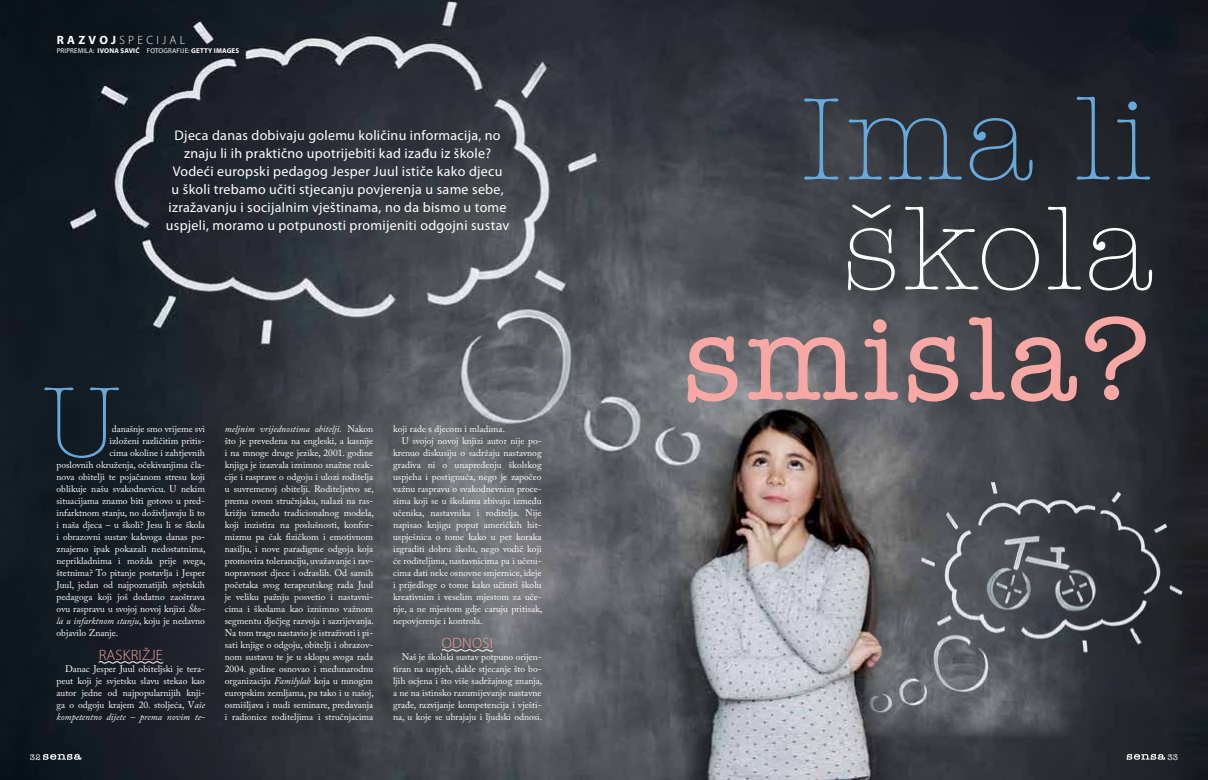
<style>
.page{position:relative;width:1208px;height:780px;background:#fff}
.page>*{position:absolute;margin:0;border:0;box-sizing:border-box;transform-origin:0 0}
.t1{font:500 117.6px "American Typewriter";letter-spacing:.025em;color:#f7a7a4}
.t2{font:300 117.6px "American Typewriter";color:#68a9dc}
.t3{font:300 117.6px "American Typewriter";letter-spacing:.025em;color:#fff}
.t4{font:300 100px "American Typewriter";color:#68a9dc}
.t5{font:300 15px "Myriad Pro";letter-spacing:.02em;color:#f7a7a4}
.t6{font:14px/18px "Myriad Pro";letter-spacing:.02em;color:#fff;text-align:center}
.t7{font:300 12px "Myriad Pro";letter-spacing:.27em;color:#fff}
.t8{font:9.5px/12px "Adobe Caslon Pro";color:#fff;text-align:justify}
.t9{font:italic 9.5px "Adobe Caslon Pro";color:#fff}
.t10{font:500 8px "American Typewriter";color:#fff}
.t11{font:7px "Myriad Pro";letter-spacing:.02em;color:#fff}
.s1{font-weight:700}
.s2{font-style:italic}
.s3{font-style:normal}
</style>
<div class="page">
<img style="left:0;top:0;width:1208px;height:780px">
<svg style="left:98px;top:660px;width:66px;height:4px"></svg>
<svg style="left:441px;top:648px;width:53px;height:4px"></svg>
<img style="left:864px;top:450px;width:344px;height:287px">
<svg style="left:43px;top:754px;width:38px;height:5px"></svg>
<svg style="left:1126px;top:754px;width:39px;height:5px"></svg>
<p class="t7" style="left:57px;top:33px;width:130px"><span class="s1">RAZVOJ</span>SPECIJAL</p>
<p class="t11" style="left:57px;top:46px;width:184px">Pripremila: <span class="s1">IVONA SAVIĆ</span> Fotograf ije: <span class="s1">GETTY IMAGES</span></p>
<p class="t6" style="left:166px;top:126px;width:345px">Djeca danas dobivaju golemu količinu informacija, no znaju li ih praktično upotrijebiti kad izađu iz škole?<br>Vodeći europski pedagog Jesper Juul ističe kako djecu<br>u školi trebamo učiti stjecanju povjerenja u same sebe, izražavanju i socijalnim vještinama, no da bismo u tome uspjeli, moramo u potpunosti promijeniti odgojni sustav</p>
<h2 class="t4" style="left:43px;top:367px;width:79px">U</h2>
<p class="t8" style="left:112px;top:423px;width:95px">današnje smo vrijeme svi</p>
<p class="t8" style="left:110px;top:435px;width:97px">izloženi različitim pritis-</p>
<p class="t8" style="left:110px;top:447px;width:97px">cima okoline i zahtjevnih</p>
<p class="t8" style="left:57px;top:459px;width:150px">poslovnih okruženja, očekivanjima čla-</p>
<p class="t8" style="left:57px;top:471px;width:150px">nova obitelji te pojačanom stresu koji</p>
<p class="t8" style="left:57px;top:483px;width:150px">oblikuje našu svakodnevicu. U nekim</p>
<p class="t8" style="left:57px;top:495px;width:150px">situacijama znamo biti gotovo u pred-</p>
<p class="t8" style="left:57px;top:507px;width:150px">infarktnom stanju, no doživljavaju li to</p>
<p class="t8" style="left:57px;top:519px;width:150px">i naša djeca – u školi? Jesu li se škola</p>
<p class="t8" style="left:57px;top:531px;width:150px">i obrazovni sustav kakvoga danas po-</p>
<p class="t8" style="left:57px;top:543px;width:151px">znajemo ipak pokazali nedostatnima,</p>
<p class="t8" style="left:57px;top:555px;width:151px">neprikladnima i možda prije svega,</p>
<p class="t8" style="left:57px;top:567px;width:150px">štetnima? To pitanje postavlja i Jesper</p>
<p class="t8" style="left:57px;top:579px;width:150px">Juul, jedan od najpoznatijih svjetskih</p>
<p class="t8" style="left:57px;top:591px;width:150px">pedagoga koji još dodatno zaoštrava</p>
<p class="t8" style="left:57px;top:603px;width:150px">ovu raspravu u svojoj novoj knjizi <span class="s2">Ško-</span></p>
<p class="t9" style="left:57px;top:615px;width:150px">la u infarktnom stanju<span class="s3">, koju je nedavno</span></p>
<p class="t8" style="left:57px;top:627px;width:63px">objavilo Znanje.</p>
<h3 class="t5" style="left:99px;top:646px;width:66px">RASKRIŽJE</h3>
<p class="t8" style="left:57px;top:663px;width:150px;text-indent:9px">Danac Jesper Juul obiteljski je tera&shy;peut koji je svjetsku slavu stekao kao autor jedne od najpopularnijih knji&shy;ga o odgoju krajem 20. stoljeća, V<span class="s2">aše kompetentno dijete – prema novim te-</span></p>
<p class="t8" style="left:225px;top:423px;width:151px"><span class="s2">meljnim vrijednostima obitelji.</span> Nakon što je prevedena na engleski, a kasnije i na mnoge druge jezike, 2001. godine knjiga je izazvala iznimno snažne reak&shy;cije i rasprave o odgoju i ulozi roditelja u suvremenoj obitelji. Roditeljstvo se, prema ovom stručnjaku, nalazi na ras&shy;križju između tradicionalnog modela, koji inzistira na poslušnosti, konfor&shy;mizmu pa čak fizičkom i emotivnom nasilju, i nove paradigme odgoja koja promovira toleranciju, uvažavanje i rav&shy;nopravnost djece i odraslih. Od samih početaka svog terapeutskog rada Juul je veliku pažnju posvetio i nastavni&shy;cima i školama kao iznimno važnom segmentu dječjeg razvoja i sazrijevanja.<br>Na tom tragu nastavio je istraživati i pi&shy;sati knjige o odgoju, obitelji i obrazov&shy;nom sustavu te je u sklopu svoga rada 2004. godine osnovao i međunarodnu organizaciju <span class="s2">Familylab</span> koja u mnogim europskim zemljama, pa tako i u našoj, osmišljava i nudi seminare, predavanja i radionice roditeljima i stručnjacima</p>
<p class="t8" style="left:393px;top:423px;width:113px">koji rade s djecom i mladima.</p>
<p class="t8" style="left:402px;top:435px;width:141px">U svojoj novoj knjizi autor nije po-</p>
<p class="t8" style="left:393px;top:447px;width:150px">krenuo diskusiju o sadržaju nastavnog</p>
<p class="t8" style="left:393px;top:459px;width:150px">gradiva ni o unapređenju školskog</p>
<p class="t8" style="left:393px;top:471px;width:150px">uspjeha i postignuća, nego je započeo</p>
<p class="t8" style="left:393px;top:483px;width:150px">važnu raspravu o svakodnevnim proce-</p>
<p class="t8" style="left:393px;top:495px;width:150px">sima koji se u školama zbivaju između</p>
<p class="t8" style="left:393px;top:507px;width:150px">učenika, nastavnika i roditelja. Nije</p>
<p class="t8" style="left:393px;top:519px;width:149px">napisao knjigu poput američkih hit-</p>
<p class="t8" style="left:393px;top:531px;width:150px">uspješnica o tome kako u pet koraka</p>
<p class="t8" style="left:393px;top:543px;width:150px">izgraditi dobru školu, nego vodič koji</p>
<p class="t8" style="left:393px;top:555px;width:150px">će roditeljima, nastavnicima pa i učeni-</p>
<p class="t8" style="left:393px;top:567px;width:150px">cima dati neke osnovne smjernice, ideje</p>
<p class="t8" style="left:393px;top:579px;width:150px">i prijedloge o tome kako učiniti školu</p>
<p class="t8" style="left:393px;top:591px;width:150px">kreativnim i veselim mjestom za uče-</p>
<p class="t8" style="left:393px;top:603px;width:151px">nje, a ne mjestom gdje caruju pritisak,</p>
<p class="t8" style="left:393px;top:615px;width:91px">nepovjerenje i kontrola.</p>
<h3 class="t5" style="left:442px;top:634px;width:53px">ODNOSI</h3>
<p class="t8" style="left:393px;top:651px;width:151px;text-indent:9px">Naš je školski sustav potpuno orijen&shy;tiran na uspjeh, dakle stjecanje što bo&shy;ljih ocjena i što više sadržajnog znanja, a ne na istinsko razumijevanje nastavne građe, razvijanje kompetencija i vješti&shy;na, u koje se ubrajaju i ljudski odnosi.</p>
<h1 class="t2" style="left:800px;top:74px;width:353px">Ima li</h1>
<h1 class="t3" style="left:841px;top:184px;width:312px">škola</h1>
<h1 class="t1" style="left:682px;top:294px;width:471px">smisla?</h1>
<p class="t10" style="left:30px;top:752px;width:12px">32</p>
<p class="t10" style="left:1167px;top:752px;width:12px">33</p>
</div>
